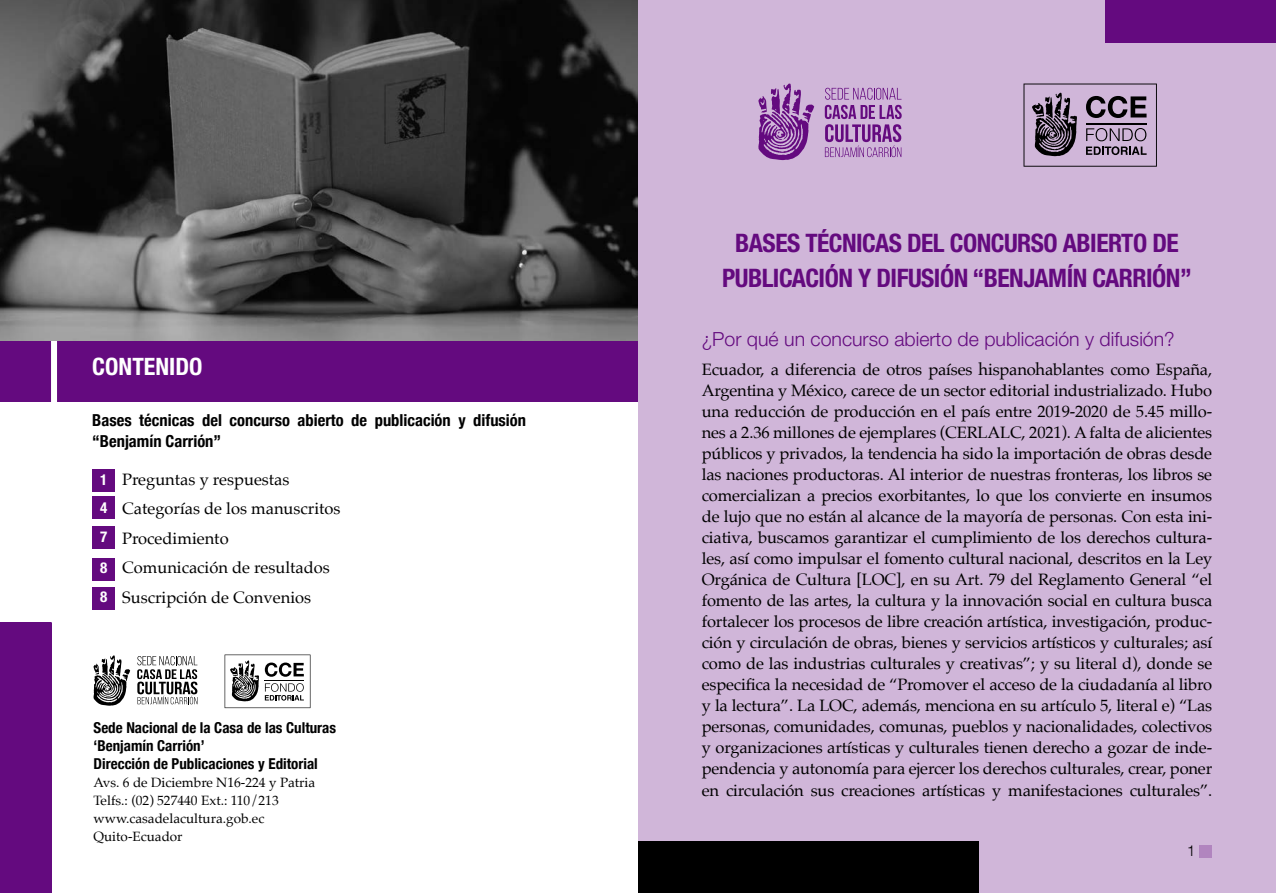
<style>
.page{position:relative;width:1276px;height:893px;background:#fff}
.page>*{position:absolute;margin:0;border:0;box-sizing:border-box;transform-origin:0 0}
.t1{font:700 condensed 25.5px/34.5px "Helvetica Neue LT Std";letter-spacing:-.02em;color:#640a7f;text-align:center}
.t2{font:700 condensed 24px "Helvetica Neue LT Std";color:#fff}
.t3{font:300 19.5px "Helvetica Neue LT Std";color:#640a7f}
.t4{font:16.5px/21px "Palatino";color:#000;text-align:justify}
.t5{font:700 condensed 16.5px/21px "Helvetica Neue";color:#000}
.t6{font:700 condensed 15px/18px "Helvetica Neue";color:#000}
.t7{font:700 condensed 15px/27.9px "Helvetica Neue LT Std";color:#fff}
.t8{font:300 15px "Helvetica";color:#000}
.t9{font:13.5px/18px "Palatino";color:#000}
</style>
<div class="page">
<div style="left:638px;top:0;width:638px;height:893px;background:#d0b6d9"></div>
<div style="left:1106px;top:0;width:170px;height:43px;background:#640a7f"></div>
<div style="left:0;top:622px;width:51px;height:271px;background:#640a7f"></div>
<div style="left:0;top:339px;width:638px;height:63px;background:#640a7f"></div>
<svg style="left:758px;top:83px;width:56px;height:77px"></svg>
<svg style="left:825px;top:88px;width:76px;height:69px"></svg>
<div style="left:1199px;top:845px;width:13px;height:12px;background:#b185bf"></div>
<div style="left:638px;top:842px;width:340px;height:51px;background:#000"></div>
<svg style="left:1023px;top:84px;width:134px;height:83px"></svg>
<svg style="left:93px;top:655px;width:37px;height:51px"></svg>
<svg style="left:137px;top:656px;width:60px;height:48px"></svg>
<svg style="left:225px;top:655px;width:85px;height:53px"></svg>
<div style="left:92px;top:469px;width:23px;height:23px;background:#640a7f"></div>
<div style="left:92px;top:496px;width:23px;height:23px;background:#640a7f"></div>
<div style="left:92px;top:526px;width:23px;height:22px;background:#640a7f"></div>
<div style="left:92px;top:558px;width:23px;height:23px;background:#640a7f"></div>
<div style="left:92px;top:587px;width:23px;height:23px;background:#640a7f"></div>
<div style="left:51px;top:339px;width:6px;height:283px;background:#fff"></div>
<img style="left:0;top:0;width:638px;height:340px">
<h2 class="t2" style="left:92px;top:352px;width:112px">CONTENIDO</h2>
<p class="t5" style="left:92px;top:408px;width:435px">Bases técnicas del concurso abierto de publicación y difusión “Benjamín Carrión”</p>
<p class="t4" style="left:122px;top:464px;width:220px;line-height:29.5px;text-align:left">Preguntas y respuestas<br>Categorías de los manuscritos<br>Procedimiento<br>Comunicación de resultados<br>Suscripción de Convenios</p>
<p class="t7" style="left:100px;top:466px;width:9px">1<br>4</p>
<p class="t7" style="left:100px;top:521px;width:9px;line-height:30.9px">7<br>8</p>
<p class="t7" style="left:100px;top:582px;width:9px">8</p>
<p class="t6" style="left:94px;top:718px;width:244px">Sede Nacional de la Casa de las Culturas ‘Benjamín Carrión’<br>Dirección de Publicaciones y Editorial</p>
<p class="t9" style="left:94px;top:774px;width:223px">Avs. 6 de Diciembre N16-224 y Patria<br>Telfs.: (02) 527440 Ext.: 110/213 www.casadelacultura.gob.ec<br>Quito-Ecuador</p>
<h1 class="t1" style="left:722px;top:225px;width:471px">BASES TÉCNICAS DEL CONCURSO ABIERTO DE<br>PUBLICACIÓN Y DIFUSIÓN “BENJAMÍN CARRIÓN”</h1>
<p class="t3" style="left:702px;top:327px;width:474px">¿Por qué un concurso abierto de publicación y difusión?</p>
<p class="t4" style="left:702px;top:359px;width:512px">Ecuador, a diferencia de otros países hispanohablantes como España, Argentina y México, carece de un sector editorial industrializado. Hubo una reducción de producción en el país entre 2019-2020 de 5.45 millo&shy;nes a 2.36 millones de ejemplares (CERLALC, 2021). A falta de alicientes públicos y privados, la tendencia ha sido la importación de obras desde las naciones productoras. Al interior de nuestras fronteras, los libros se comercializan a precios exorbitantes, lo que los convierte en insumos de lujo que no están al alcance de la mayoría de personas. Con esta ini&shy;ciativa, buscamos garantizar el cumplimiento de los derechos cultura&shy;les, así como impulsar el fomento cultural nacional, descritos en la Ley Orgánica de Cultura [LOC], en su Art. 79 del Reglamento General “el fomento de las artes, la cultura y la innovación social en cultura busca fortalecer los procesos de libre creación artística, investigación, produc&shy;ción y circulación de obras, bienes y servicios artísticos y culturales; así como de las industrias culturales y creativas”; y su literal d), donde se especifica la necesidad de “Promover el acceso de la ciudadanía al libro y la lectura”. La LOC, además, menciona en su artículo 5, literal e) “Las personas, comunidades, comunas, pueblos y nacionalidades, colectivos y organizaciones artísticas y culturales tienen derecho a gozar de inde&shy;pendencia y autonomía para ejercer los derechos culturales, crear, poner en circulación sus creaciones artísticas y manifestaciones culturales”.</p>
<p class="t8" style="left:1186px;top:838px;width:10px">1</p>
</div>
